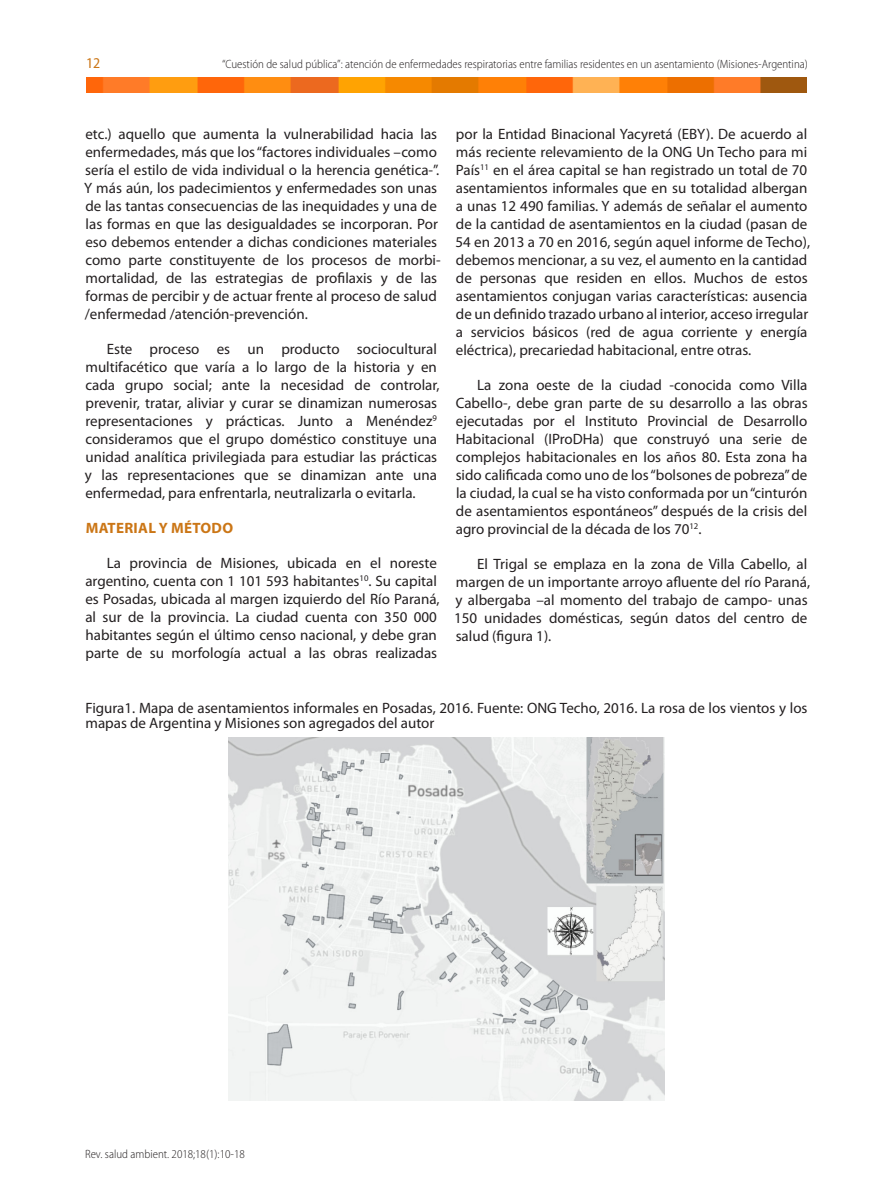
<style>
.page{position:relative;width:893px;height:1191px;background:#fff}
.page>*{position:absolute;margin:0;border:0;box-sizing:border-box;transform-origin:0 0}
.ARTICULO__texto{font:15px/18px "Myriad Pro";color:#231f20}
.TABLA__título{font:15px/15px "Myriad Pro";color:#231f20}
.ARTÍCULO__titulo_nor{font:700 15px "Myriad Pro";letter-spacing:.02em;color:#cb7616}
.Número_de_página{font:semi-condensed 15px "Myriad Pro";color:#cb7616}
.t1{font:300 semi-condensed 12px "Myriad Pro";color:#231f20}
</style>
<div class="page">
<img style="left:86px;top:77px;width:721px;height:15px">
<img style="left:229px;top:737px;width:435px;height:363px">
<p class="Número_de_página" style="left:86px;top:54px;width:16px">12</p>
<p class="t1" style="left:222px;top:57px;width:587px">“Cuestión de salud pública”: atención de enfermedades respiratorias entre familias residentes en un asentamiento (Misiones-Argentina)</p>
<p class="ARTICULO__texto" style="left:84px;top:125px;width:358px">etc.) aquello que aumenta la vulnerabilidad hacia las enfermedades, más que los “factores individuales –como sería el estilo de vida individual o la herencia genética-”.<br>Y más aún, los padecimientos y enfermedades son unas de las tantas consecuencias de las inequidades y una de las formas en que las desigualdades se incorporan. Por eso debemos entender a dichas condiciones materiales como parte constituyente de los procesos de morbi&shy;mortalidad, de las estrategias de profilaxis y de las formas de percibir y de actuar frente al proceso de salud /enfermedad /atención-prevención.</p>
<p class="ARTICULO__texto" style="left:85px;top:340px;width:356px;text-indent:22px">Este proceso es un producto sociocultural multifacético que varía a lo largo de la historia y en cada grupo social; ante la necesidad de controlar, prevenir, tratar, aliviar y curar se dinamizan numerosas representaciones y prácticas. Junto a Menéndez<sup>9 </sup>consideramos que el grupo doméstico constituye una unidad analítica privilegiada para estudiar las prácticas y las representaciones que se dinamizan ante una enfermedad, para enfrentarla, neutralizarla o evitarla.</p>
<p class="ARTÍCULO__titulo_nor" style="left:86px;top:518px;width:149px">MATERIAL Y MÉTODO</p>
<p class="ARTICULO__texto" style="left:85px;top:554px;width:356px;text-indent:21px">La provincia de Misiones, ubicada en el noreste argentino, cuenta con 1 101 593 habitantes<sup>10</sup>. Su capital es Posadas, ubicada al margen izquierdo del Río Paraná, al sur de la provincia. La ciudad cuenta con 350 000 habitantes según el último censo nacional, y debe gran parte de su morfología actual a las obras realizadas</p>
<p class="ARTICULO__texto" style="left:455px;top:125px;width:356px">por la Entidad Binacional Yacyretá (EBY). De acuerdo al más reciente relevamiento de la ONG Un Techo para mi País<sup>11</sup> en el área capital se han registrado un total de 70 asentamientos informales que en su totalidad albergan a unas 12 490 familias. Y además de señalar el aumento de la cantidad de asentamientos en la ciudad (pasan de 54 en 2013 a 70 en 2016, según aquel informe de Techo), debemos mencionar, a su vez, el aumento en la cantidad de personas que residen en ellos. Muchos de estos asentamientos conjugan varias características: ausencia de un definido trazado urbano al interior, acceso irregular a servicios básicos (red de agua corriente y energía eléctrica), precariedad habitacional, entre otras.</p>
<p class="ARTICULO__texto" style="left:456px;top:376px;width:353px;text-align:justify;text-indent:21px">La zona oeste de la ciudad -conocida como Villa Cabello-, debe gran parte de su desarrollo a las obras ejecutadas por el Instituto Provincial de Desarrollo Habitacional (IProDHa) que construyó una serie de complejos habitacionales en los años 80. Esta zona ha sido calificada como uno de los “bolsones de pobreza” de la ciudad, la cual se ha visto conformada por un “cinturón de asentamientos espontáneos” después de la crisis del agro provincial de la década de los 70<sup>12</sup>.</p>
<p class="ARTICULO__texto" style="left:454px;top:555px;width:358px;text-indent:23px">El Trigal se emplaza en la zona de Villa Cabello, al margen de un importante arroyo afluente del río Paraná, y albergaba –al momento del trabajo de campo- unas 150 unidades domésticas, según datos del centro de salud (figura 1).</p>
<p class="TABLA__título" style="left:85px;top:700px;width:724px">Figura1. Mapa de asentamientos informales en Posadas, 2016. Fuente: ONG Techo, 2016. La rosa de los vientos y los mapas de Argentina y Misiones son agregados del autor</p>
<p class="t1" style="left:85px;top:1146px;width:161px">Rev. salud ambient. 2018;18(1):10-18</p>
</div>
